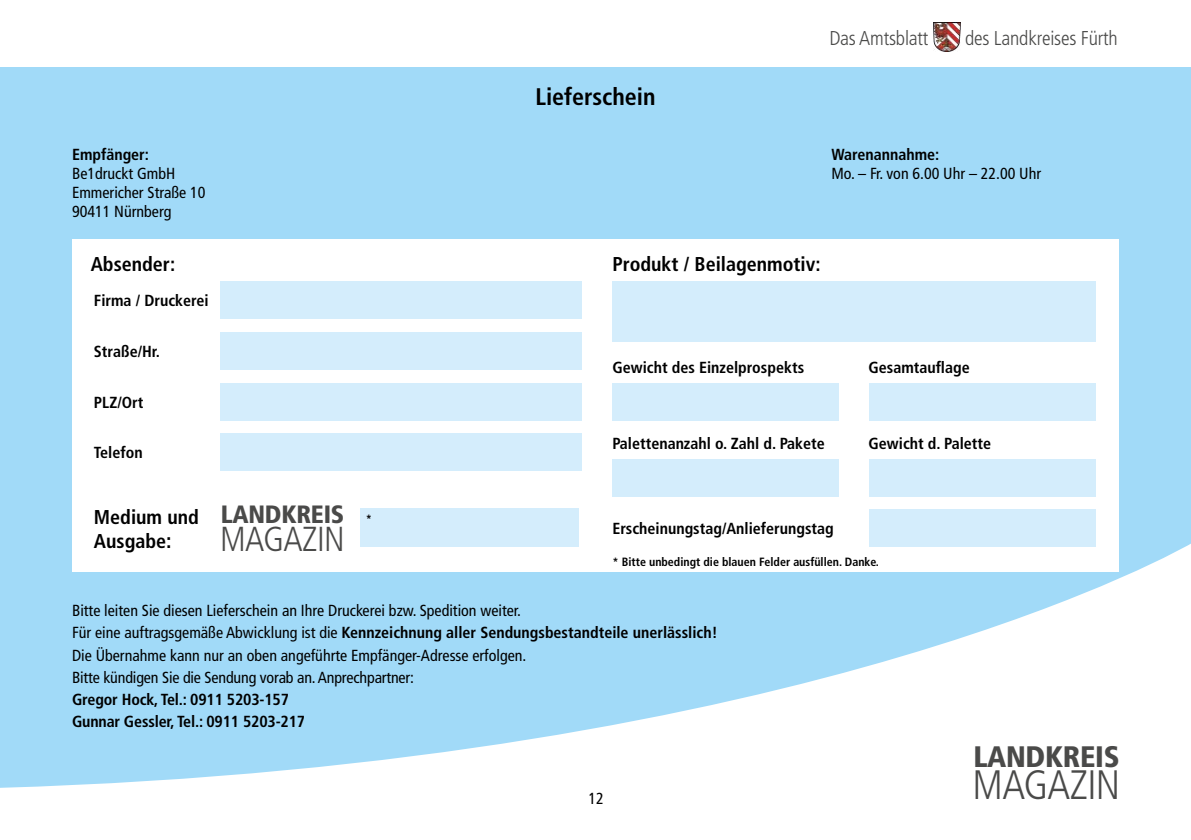
<style>
.page{position:relative;width:1191px;height:840px;background:#fff}
.page>*{position:absolute;margin:0;border:0;box-sizing:border-box;transform-origin:0 0}
.t1{font:300 condensed 41px "Frutiger LT Std";letter-spacing:-.015em;color:#4a4a49}
.t2{font:300 condensed 34.6px "Frutiger LT Std";letter-spacing:-.015em;color:#4a4a49}
.t3{font:900 condensed 29.6px "Frutiger LT Std";letter-spacing:-.01em;color:#4a4a49}
.t4{font:900 condensed 25px "Frutiger LT Std";letter-spacing:-.01em;color:#4a4a49}
.t5{font:700 condensed 24px "Frutiger LT Std";color:#000}
.t6{font:700 condensed 20px/24px "Frutiger LT Std";color:#000}
.t7{font:300 condensed 20px "Frutiger LT Std";letter-spacing:-.01em;color:#4a4a49}
.t8{font:condensed 16px/22px "Frutiger LT Std";color:#000}
.t9{font:700 condensed 16px/22px "Frutiger LT Std";color:#000}
.t10{font:700 condensed 12px "Frutiger LT Std";color:#000}
.s1{font-size:21px}
.s2{font-weight:700}
</style>
<div class="page">
<div style="left:0;top:0;width:1191px;height:839px;background:#a1daf8"></div>
<svg style="left:0;top:543px;width:1191px;height:296px"></svg>
<div style="left:0;top:0;width:1191px;height:67px;background:#fff"></div>
<img style="left:933px;top:23px;width:27px;height:29px">
<div style="left:72px;top:239px;width:1047px;height:333px;background:#fff"></div>
<div style="left:360px;top:508px;width:219px;height:38px;background:#d4edfc"></div>
<div style="left:869px;top:509px;width:226px;height:37px;background:#d4edfc"></div>
<div style="left:220px;top:281px;width:361px;height:38px;background:#d4edfc"></div>
<div style="left:220px;top:332px;width:361px;height:37px;background:#d4edfc"></div>
<div style="left:220px;top:382px;width:361px;height:38px;background:#d4edfc"></div>
<div style="left:220px;top:433px;width:361px;height:38px;background:#d4edfc"></div>
<div style="left:612px;top:281px;width:483px;height:61px;background:#d4edfc"></div>
<div style="left:612px;top:459px;width:227px;height:38px;background:#d4edfc"></div>
<div style="left:869px;top:459px;width:226px;height:38px;background:#d4edfc"></div>
<div style="left:612px;top:382px;width:227px;height:38px;background:#d4edfc"></div>
<div style="left:869px;top:382px;width:226px;height:38px;background:#d4edfc"></div>
<p class="t9" style="left:72px;top:143px;width:79px">Empfänger:</p>
<p class="t8" style="left:72px;top:163px;width:135px;line-height:19px">Be1druckt GmbH<br>Emmericher Straße 10<br>90411 Nürnberg</p>
<p class="t6" style="left:91px;top:252px;width:86px">Absender:</p>
<p class="t9" style="left:94px;top:289px;width:116px">Firma / Druckerei</p>
<p class="t9" style="left:94px;top:340px;width:68px">Straße/Hr.</p>
<p class="t9" style="left:94px;top:391px;width:51px">PLZ/Ort</p>
<p class="t9" style="left:94px;top:441px;width:50px">Telefon</p>
<p class="t6" style="left:94px;top:504px;width:106px">Medium und<br>Ausgabe<span class="s1">:</span></p>
<h3 class="t4" style="left:221px;top:499px;width:125px">LANDKREIS</h3>
<h2 class="t2" style="left:220px;top:519px;width:126px">MAGAZIN</h2>
<p class="t10" style="left:366px;top:511px;width:8px">*</p>
<h3 class="t5" style="left:535px;top:82px;width:122px">Lieferschein</h3>
<p class="t7" style="left:829px;top:27px;width:101px">Das Amtsblatt</p>
<p class="t7" style="left:965px;top:27px;width:154px">des Landkreises Fürth</p>
<p class="t9" style="left:831px;top:143px;width:109px">Warenannahme:</p>
<p class="t8" style="left:831px;top:162px;width:211px">Mo. – Fr. von 6.00 Uhr – 22.00 Uhr</p>
<p class="t6" style="left:612px;top:252px;width:210px">Produkt / Beilagenmotiv:</p>
<p class="t9" style="left:612px;top:356px;width:193px">Gewicht des Einzelprospekts</p>
<p class="t9" style="left:868px;top:356px;width:103px">Gesamtauflage</p>
<p class="t9" style="left:612px;top:432px;width:214px">Palettenanzahl o. Zahl d. Pakete</p>
<p class="t9" style="left:868px;top:432px;width:124px">Gewicht d. Palette</p>
<p class="t9" style="left:612px;top:517px;width:223px">Erscheinungstag/Anlieferungstag</p>
<p class="t10" style="left:612px;top:554px;width:268px">* Bitte unbedingt die blauen Felder ausfüllen. Danke.</p>
<p class="t8" style="left:72px;top:599px;width:647px">Bitte leiten Sie diesen Lieferschein an Ihre Druckerei bzw. Spedition weiter.<br>Für eine auftragsgemäße Abwicklung ist die <span class="s2">Kennzeichnung aller Sendungsbestandteile unerlässlich!<br></span>Die Übernahme kann nur an oben angeführte Empfänger-Adresse erfolgen.<br>Bitte kündigen Sie die Sendung vorab an. Anprechpartner:</p>
<p class="t9" style="left:72px;top:687px;width:235px">Gregor Hock, Tel.: 0911 5203-157<br>Gunnar Gessler, Tel.: 0911 5203-217</p>
<p class="t8" style="left:588px;top:786px;width:17px">12</p>
<h3 class="t3" style="left:973px;top:738px;width:148px">LANDKREIS</h3>
<h1 class="t1" style="left:972px;top:761px;width:149px">MAGAZIN</h1>
</div>
